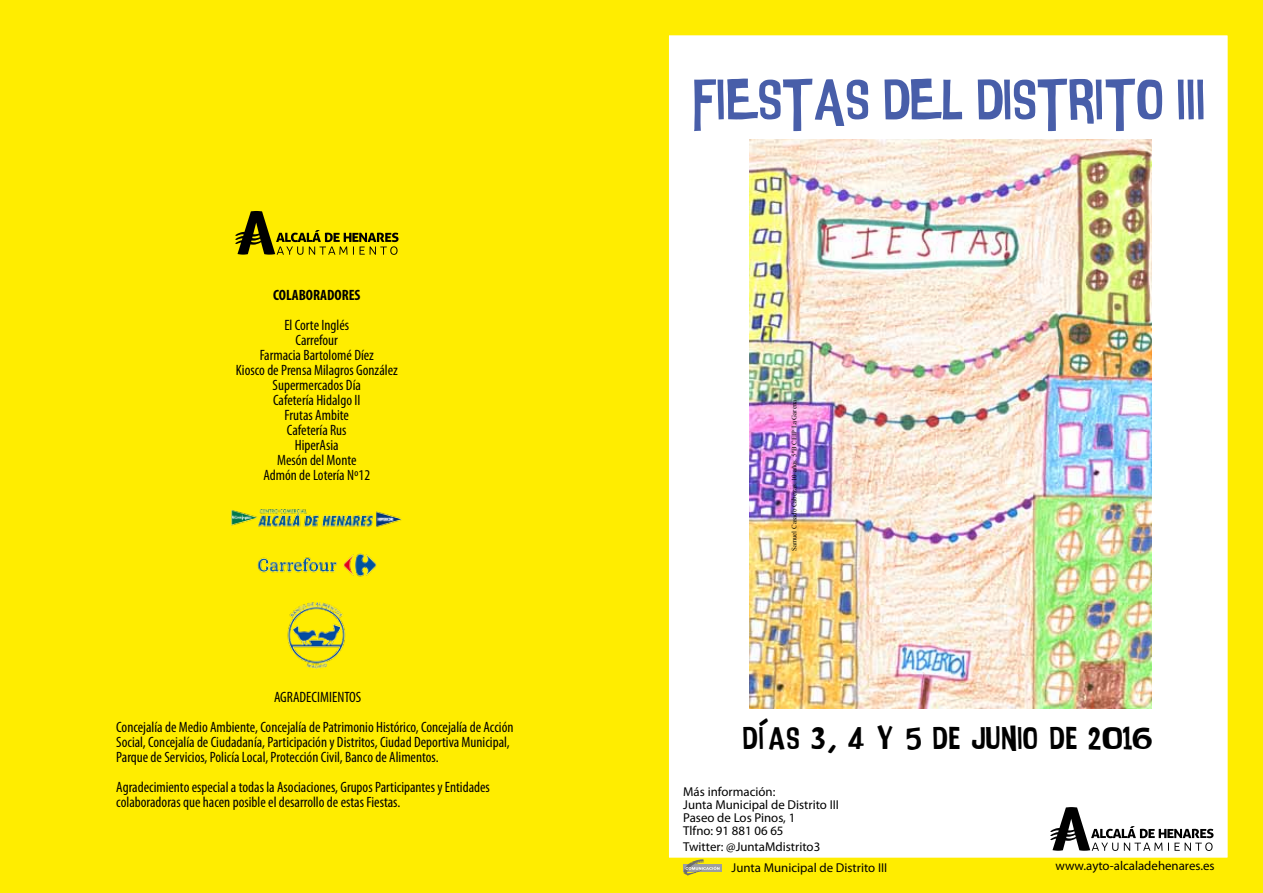
<style>
.page{position:relative;width:1263px;height:893px;background:#fff}
.page>*{position:absolute;margin:0;border:0;box-sizing:border-box;transform-origin:0 0}
.t1{font:56.85px "Intensa Fuente";color:#485ea9}
.t2{font:43.8px "Intensa Fuente";color:#000}
.t3{font:condensed 15px/15px "Myriad Pro";color:#000;text-align:center}
.t4{font:700 condensed 15px "Myriad Pro";color:#000}
.t5{font:12.9px/12.9px "Myriad Pro";color:#000}
.t6{font:6.9px "Times New Roman";color:#000}
</style>
<div class="page">
<div style="left:0;top:0;width:634px;height:893px;background:#ffed00"></div>
<div style="left:634px;top:0;width:629px;height:893px;border:35px solid #ffed00"></div>
<img style="left:750px;top:140px;width:401px;height:569px">
<svg style="left:683px;top:864px;width:38px;height:8px"></svg>
<svg style="left:684px;top:859px;width:35px;height:17px"></svg>
<svg style="left:1050px;top:807px;width:163px;height:44px"></svg>
<img style="left:287px;top:602px;width:59px;height:67px">
<img style="left:257px;top:553px;width:120px;height:24px">
<img style="left:232px;top:509px;width:170px;height:18px">
<svg style="left:235px;top:211px;width:163px;height:44px"></svg>
<p class="t4" style="left:273px;top:286px;width:89px">COLABORADORES</p>
<p class="t3" style="left:236px;top:318px;width:163px">El Corte Inglés<br>Carrefour<br>Farmacia Bartolomé Díez<br>Kiosco de Prensa Milagros González<br>Supermercados Día<br>Cafetería Hidalgo II<br>Frutas Ambite<br>Cafetería Rus<br>HiperAsia<br>Mesón del Monte<br>Admón de Lotería Nº12</p>
<p class="t3" style="left:116px;top:682px;width:399px;line-height:30px">AGRADECIMIENTOS<br>Concejalía de Medio Ambiente, Concejalía de Patrimonio Histórico, Concejalía de Acción</p>
<p class="t3" style="left:116px;top:734px;width:395px;text-align:left">Social, Concejalía de Ciudadanía, Participación y Distritos, Ciudad Deportiva Municipal,<br>Parque de Servicios, Policía Local, Protección Civil, Banco de Alimentos.</p>
<p class="t3" style="left:116px;top:779px;width:375px;text-align:left">Agradecimiento especial a todas la Asociaciones, Grupos Participantes y Entidades colaboradoras que hacen posible el desarrollo de estas Fiestas.</p>
<h1 class="t1" style="left:694px;top:72px;width:514px">FIESTAS DEL DISTRITO III</h1>
<p class="t6" style="left:789px;top:551px;width:153px;rotate:-90deg">Samuel Casado Cabezas. 10 años. 5ºB CEIP La Garena</p>
<h2 class="t2" style="left:743px;top:712px;width:411px">días 3, 4 y 5 de junio de 2016</h2>
<p class="t5" style="left:683px;top:785px;width:157px">Más información:<br>Junta Municipal de Distrito III<br>Paseo de Los Pinos, 1<br>Tlfno: 91 881 06 65</p>
<p class="t5" style="left:683px;top:839px;width:139px">Twitter: @JuntaMdistrito3</p>
<p class="t5" style="left:732px;top:861px;width:157px">Junta Municipal de Distrito III</p>
<p class="t5" style="left:1055px;top:859px;width:161px">www.ayto-alcaladehenares.es</p>
</div>
